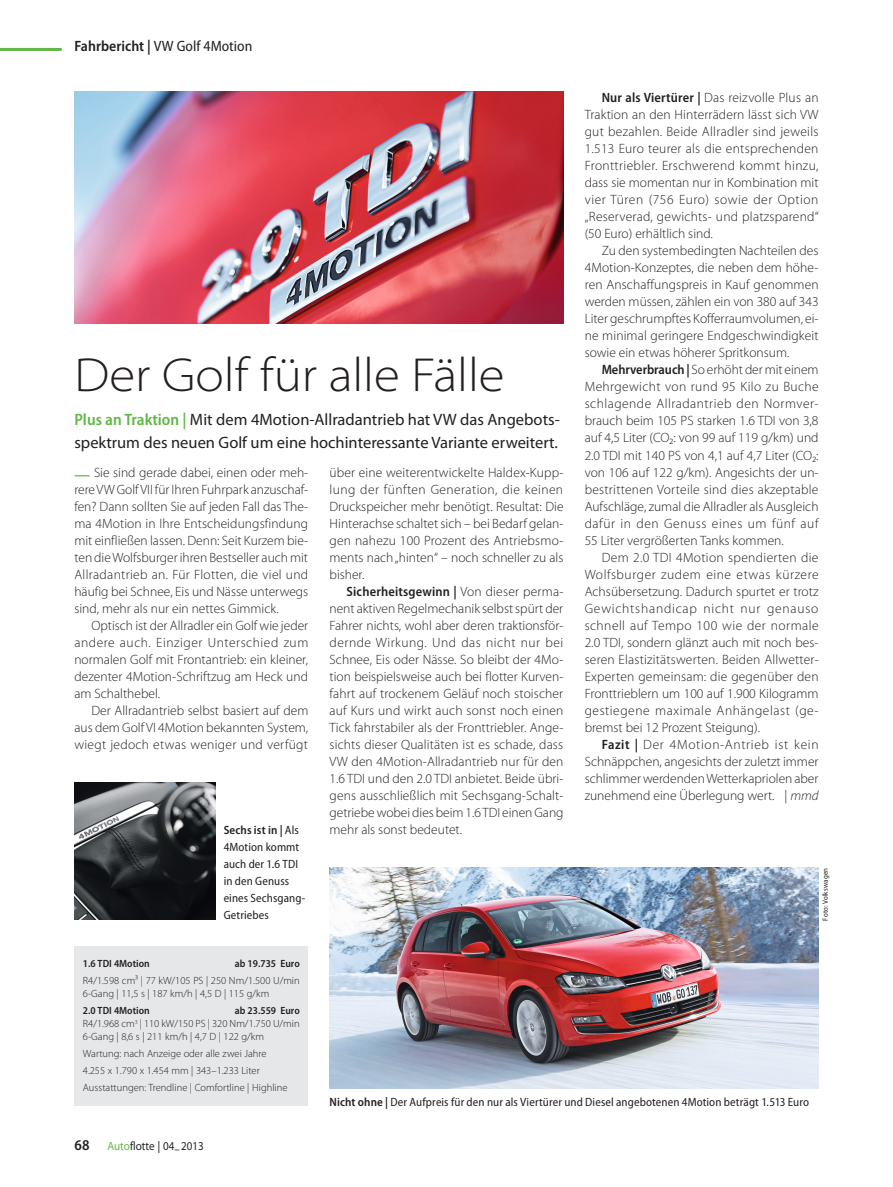
<style>
.page{position:relative;width:893px;height:1187px;background:#fff}
.page>*{position:absolute;margin:0;border:0;box-sizing:border-box;transform-origin:0 0}
.Titel_1{font:300 semi-expanded 48px "Myriad Pro";color:#231f20}
.Vorspann{font:16.5px/22.5px "Myriad Pro";color:#231f20}
.Rubrik{font:semi-condensed 15px "Myriad Pro";color:#231f20}
.Grundtext_Einzug{font:300 13.5px/17px "Myriad Pro";color:#231f20;text-align:justify}
.Grundtext_Initial_Gr{font:300 13.5px/17px "Myriad Pro";color:#231f20;text-align:justify}
.Bildunterschrift{font:semi-condensed 12px/17px "Myriad Pro";letter-spacing:.01em;color:#231f20}
.Pagina{font:semi-expanded 12px "Myriad Pro";color:#231f20;scale:.85 1}
.Grundtext_Kasten_kle{font:300 10.5px/12.8px "Myriad Pro";color:#231f20}
.Titel_Kasten_Technis{font:600 semi-condensed 10.5px "Myriad Pro";color:#231f20}
.Grundtext_Kasten_kle-2{font:600 semi-condensed 10.5px "Myriad Pro";color:#231f20}
.Bildquelle{font:semi-condensed 7.5px "Myriad Pro";letter-spacing:.015em;color:#231f20}
.s1{font-weight:600}
.s2{font-weight:600;font-stretch:semi-condensed;color:#60b745}
.s3{font-weight:600;font-size:15.75px;color:#60b745}
.s4{font-weight:600;font-stretch:semi-condensed}
.s5{font-style:italic}
.s6{font-weight:600;font-stretch:semi-condensed;font-size:15px}
.s7{color:#60b745}
</style>
<div class="page">
<div style="left:74px;top:946px;width:234px;height:160px;background:#e6e7e9"></div>
<img style="left:74px;top:782px;width:141px;height:136px">
<img style="left:74px;top:91px;width:489px;height:232px">
<img style="left:330px;top:867px;width:489px;height:221px">
<hr style="left:0;top:48px;width:62px;height:3px;background:#60b745">
<p class="Rubrik" style="left:74px;top:38px;width:179px"><span class="s1">Fahrbericht |</span> VW Golf 4Motion</p>
<p class="Titel_1" style="left:74px;top:348px;width:432px">Der Golf für alle Fälle</p>
<p class="Vorspann" style="left:74px;top:408px;width:487px"><span class="s2">Plus an Traktion |</span> Mit dem 4Motion-Allradantrieb hat VW das Angebots&shy;spektrum des neuen Golf um eine hochinteressante Variante erweitert.</p>
<p class="Grundtext_Initial_Gr" style="left:74px;top:463px;width:235px"><span class="s3">—</span> Sie sind gerade dabei, einen oder meh&shy;rere VW Golf VII für Ihren Fuhrpark anzuschaf&shy;fen? Dann sollten Sie auf jeden Fall das The&shy;ma 4Motion in Ihre Entscheidungsfindung mit einfließen lassen. Denn: Seit Kurzem bie&shy;ten die Wolfsburger ihren Bestseller auch mit Allradantrieb an. Für Flotten, die viel und häufig bei Schnee, Eis und Nässe unterwegs sind, mehr als nur ein nettes Gimmick.</p>
<p class="Grundtext_Einzug" style="left:74px;top:616px;width:235px;text-indent:17px">Optisch ist der Allradler ein Golf wie jeder andere auch. Einziger Unterschied zum normalen Golf mit Frontantrieb: ein kleiner, dezenter 4Motion-Schriftzug am Heck und am Schalthebel.</p>
<p class="Grundtext_Einzug" style="left:74px;top:701px;width:235px;text-indent:17px">Der Allradantrieb selbst basiert auf dem aus dem Golf VI 4Motion bekannten System, wiegt jedoch etwas weniger und verfügt</p>
<p class="Bildunterschrift" style="left:224px;top:821px;width:83px"><span class="s1">Sechs ist in |</span> Als<br>4Motion kommt auch der 1.6 TDI in den Genuss eines Sechsgang-<br>Getriebes</p>
<p class="Titel_Kasten_Technis" style="left:83px;top:958px;width:68px">1.6 TDI 4Motion</p>
<p class="Titel_Kasten_Technis" style="left:235px;top:958px;width:67px">ab 19.735 Euro</p>
<p class="Grundtext_Kasten_kle" style="left:83px;top:974px;width:218px">R4/1.598 cm3 | 77 kW/105 PS | 250 Nm/1.500 U/min<br>6-Gang | 11,5 s | 187 km/h | 4,5 D | 115 g/km</p>
<p class="Grundtext_Kasten_kle-2" style="left:83px;top:1004px;width:68px">2.0 TDI 4Motion</p>
<p class="Grundtext_Kasten_kle" style="left:83px;top:1004px;width:218px;text-align:justify;text-indent:152px"><span class="s4">ab 23.559 Euro </span>R4/1.968 cm<sup>3</sup> | 110 kW/150 PS | 320 Nm/1.750 U/min 6-Gang | 8,6 s | 211 km/h | 4,7 D | 122 g/km</p>
<p class="Grundtext_Kasten_kle" style="left:83px;top:1046px;width:185px">Wartung: nach Anzeige oder alle zwei Jahre</p>
<p class="Grundtext_Kasten_kle" style="left:83px;top:1063px;width:178px">4.255 x 1.790 x 1.454 mm | 343–1.233 Liter</p>
<p class="Grundtext_Kasten_kle" style="left:83px;top:1080px;width:206px">Ausstattungen: Trendline | Comfortline | Highline</p>
<p class="Grundtext_Einzug" style="left:330px;top:463px;width:236px">über eine weiterentwickelte Haldex-Kupp&shy;lung der fünften Generation, die keinen Druckspeicher mehr benötigt. Resultat: Die Hinterachse schaltet sich – bei Bedarf gelan&shy;gen nahezu 100 Prozent des Antriebsmo&shy;ments nach „hinten“ – noch schneller zu als bisher.</p>
<p class="Grundtext_Einzug" style="left:330px;top:582px;width:235px;text-indent:17px"><span class="s4">Sicherheitsgewinn |</span> Von dieser perma&shy;nent aktiven Regelmechanik selbst spürt der Fahrer nichts, wohl aber deren traktionsför&shy;dernde Wirkung. Und das nicht nur bei Schnee, Eis oder Nässe. So bleibt der 4Mo&shy;tion beispielsweise auch bei flotter Kurven&shy;fahrt auf trockenem Geläuf noch stoischer auf Kurs und wirkt auch sonst noch einen Tick fahrstabiler als der Fronttriebler. Ange&shy;sichts dieser Qualitäten ist es schade, dass VW den 4Motion-Allradantrieb nur für den 1.6 TDI und den 2.0 TDI anbietet. Beide übri&shy;gens ausschließlich mit Sechsgang-Schalt&shy;getriebe wobei dies beim 1.6 TDI einen Gang mehr als sonst bedeutet.</p>
<p class="Grundtext_Einzug" style="left:585px;top:89px;width:236px;text-indent:17px"><span class="s4">Nur als Viertürer |</span> Das reizvolle Plus an Traktion an den Hinterrädern lässt sich VW gut bezahlen. Beide Allradler sind jeweils 1.513 Euro teurer als die entsprechenden Fronttriebler. Erschwerend kommt hinzu, dass sie momentan nur in Kombination mit vier Türen (756 Euro) sowie der Option „Reserverad, gewichts- und platzsparend“ (50 Euro) erhältlich sind.</p>
<p class="Grundtext_Einzug" style="left:585px;top:242px;width:235px;text-indent:17px">Zu den systembedingten Nachteilen des 4Motion-Konzeptes, die neben dem höhe&shy;ren Anschaffungspreis in Kauf genommen werden müssen, zählen ein von 380 auf 343<br>Liter geschrumpftes Kofferraumvolumen, ei&shy;ne minimal geringere Endgeschwindigkeit sowie ein etwas höherer Spritkonsum.</p>
<p class="Grundtext_Einzug" style="left:585px;top:361px;width:235px;text-indent:17px"><span class="s4">Mehrverbrauch |</span> So erhöht der mit einem Mehrgewicht von rund 95 Kilo zu Buche schlagende Allradantrieb den Normver&shy;brauch beim 105 PS starken 1.6 TDI von 3,8 auf 4,5 Liter (CO2: von 99 auf 119 g/km) und 2.0 TDI mit 140 PS von 4,1 auf 4,7 Liter (CO2: von 106 auf 122 g/km). Angesichts der un&shy;bestrittenen Vorteile sind dies akzeptable Aufschläge, zumal die Allradler als Ausgleich dafür in den Genuss eines um fünf auf 55 Liter vergrößerten Tanks kommen.</p>
<p class="Grundtext_Einzug" style="left:585px;top:548px;width:235px;text-indent:17px">Dem 2.0 TDI 4Motion spendierten die Wolfsburger zudem eine etwas kürzere Achsübersetzung. Dadurch spurtet er trotz Gewichtshandicap nicht nur genauso schnell auf Tempo 100 wie der normale 2.0 TDI, sondern glänzt auch mit noch bes&shy;seren Elastizitätswerten. Beiden Allwetter-Experten gemeinsam: die gegenüber den Fronttrieblern um 100 auf 1.900 Kilogramm gestiegene maximale Anhängelast (ge&shy;bremst bei 12 Prozent Steigung).</p>
<p class="Grundtext_Einzug" style="left:585px;top:735px;width:235px;text-indent:17px"><span class="s4">Fazit |</span> Der 4Motion-Antrieb ist kein Schnäppchen, angesichts der zuletzt immer schlimmer werdenden Wetterkapriolen aber zunehmend eine Überlegung wert. | <span class="s5">mmd</span></p>
<p class="Bildquelle" style="left:821px;top:920px;width:54px;rotate:-90deg">Foto: Volkswagen</p>
<p class="Pagina" style="left:74px;top:1139px;width:154px"><span class="s6">68</span> <span class="s7">Auto</span>flotte | 04–2013</p>
<p class="Bildunterschrift" style="left:330px;top:1093px;width:481px"><span class="s1">Nicht ohne |</span> Der Aufpreis für den nur als Viertürer und Diesel angebotenen 4Motion beträgt 1.513 Euro</p>
</div>
